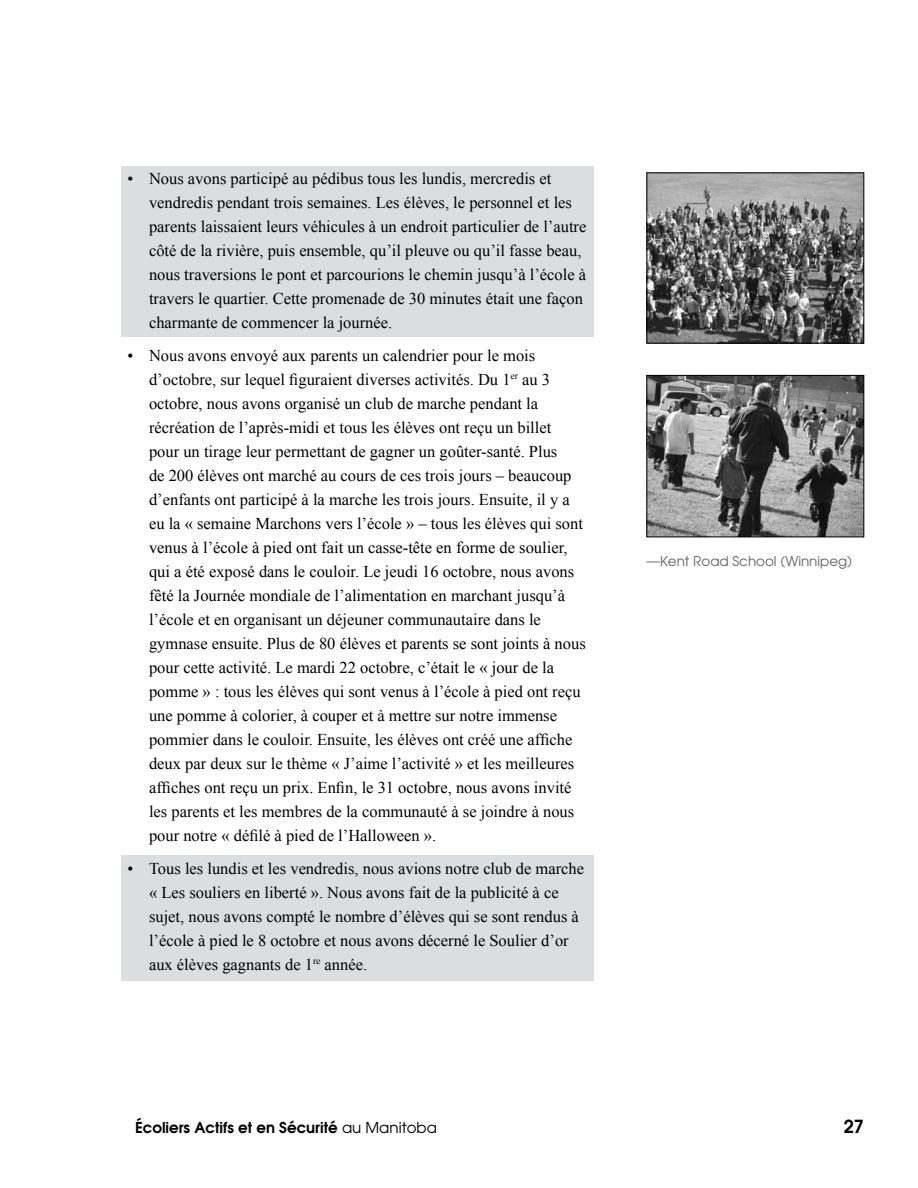
<style>
.page{position:relative;width:918px;height:1188px;background:#fff}
.page>*{position:absolute;margin:0;border:0;box-sizing:border-box;transform-origin:0 0}
.t1{font:600 18px "Avant Garde";color:#000}
.t2{font:16.5px/24px "Times New Roman";color:#000}
.t3{font:600 15px "Avant Garde";color:#000}
.t4{font:13.5px "Avant Garde";color:#636466}
.s1{font-weight:400}
</style>
<div class="page">
<div style="left:122px;top:855px;width:472px;height:126px;background:#dcddde"></div>
<div style="left:122px;top:166px;width:472px;height:171px;background:#dcddde"></div>
<img style="left:648px;top:174px;width:214px;height:168px">
<div style="left:646px;top:172px;width:218px;height:172px;border:1px solid #000"></div>
<img style="left:648px;top:377px;width:214px;height:158px">
<div style="left:646px;top:375px;width:218px;height:162px;border:1px solid #000"></div>
<p class="t2" style="left:149px;top:166px;width:439px;text-indent:-22px">• Nous avons participé au pédibus tous les lundis, mercredis et vendredis pendant trois semaines. Les élèves, le personnel et les parents laissaient leurs véhicules à un endroit particulier de l’autre côté de la rivière, puis ensemble, qu’il pleuve ou qu’il fasse beau, nous traversions le pont et parcourions le chemin jusqu’à l’école à travers le quartier. Cette promenade de 30 minutes était une façon charmante de commencer la journée.</p>
<p class="t2" style="left:149px;top:343px;width:438px;text-indent:-22px">• Nous avons envoyé aux parents un calendrier pour le mois d’octobre, sur lequel figuraient diverses activités. Du 1<sup>er</sup> au 3 octobre, nous avons organisé un club de marche pendant la récréation de l’après-midi et tous les élèves ont reçu un billet<br>pour un tirage leur permettant de gagner un goûter-santé. Plus<br>de 200 élèves ont marché au cours de ces trois jours – beaucoup d’enfants ont participé à la marche les trois jours. Ensuite, il y a eu la « semaine Marchons vers l’école » – tous les élèves qui sont venus à l’école à pied ont fait un casse-tête en forme de soulier, qui a été exposé dans le couloir. Le jeudi 16 octobre, nous avons fêté la Journée mondiale de l’alimentation en marchant jusqu’à l’école et en organisant un déjeuner communautaire dans le gymnase ensuite. Plus de 80 élèves et parents se sont joints à nous pour cette activité. Le mardi 22 octobre, c’était le « jour de la pomme » : tous les élèves qui sont venus à l’école à pied ont reçu une pomme à colorier, à couper et à mettre sur notre immense pommier dans le couloir. Ensuite, les élèves ont créé une affiche deux par deux sur le thème « J’aime l’activité » et les meilleures affiches ont reçu un prix. Enfin, le 31 octobre, nous avons invité les parents et les membres de la communauté à se joindre à nous pour notre « défilé à pied de l’Halloween ».</p>
<p class="t2" style="left:149px;top:856px;width:437px;text-indent:-22px">• Tous les lundis et les vendredis, nous avions notre club de marche « Les souliers en liberté ». Nous avons fait de la publicité à ce sujet, nous avons compté le nombre d’élèves qui se sont rendus à l’école à pied le 8 octobre et nous avons décerné le Soulier d’or aux élèves gagnants de 1<sup>re</sup> année.</p>
<p class="t4" style="left:646px;top:553px;width:207px">—Kent Road School (Winnipeg)</p>
<p class="t3" style="left:135px;top:1117px;width:304px">Écoliers Actifs et en Sécurité <span class="s1">au Manitoba</span></p>
<p class="t1" style="left:844px;top:1114px;width:22px">27</p>
</div>
